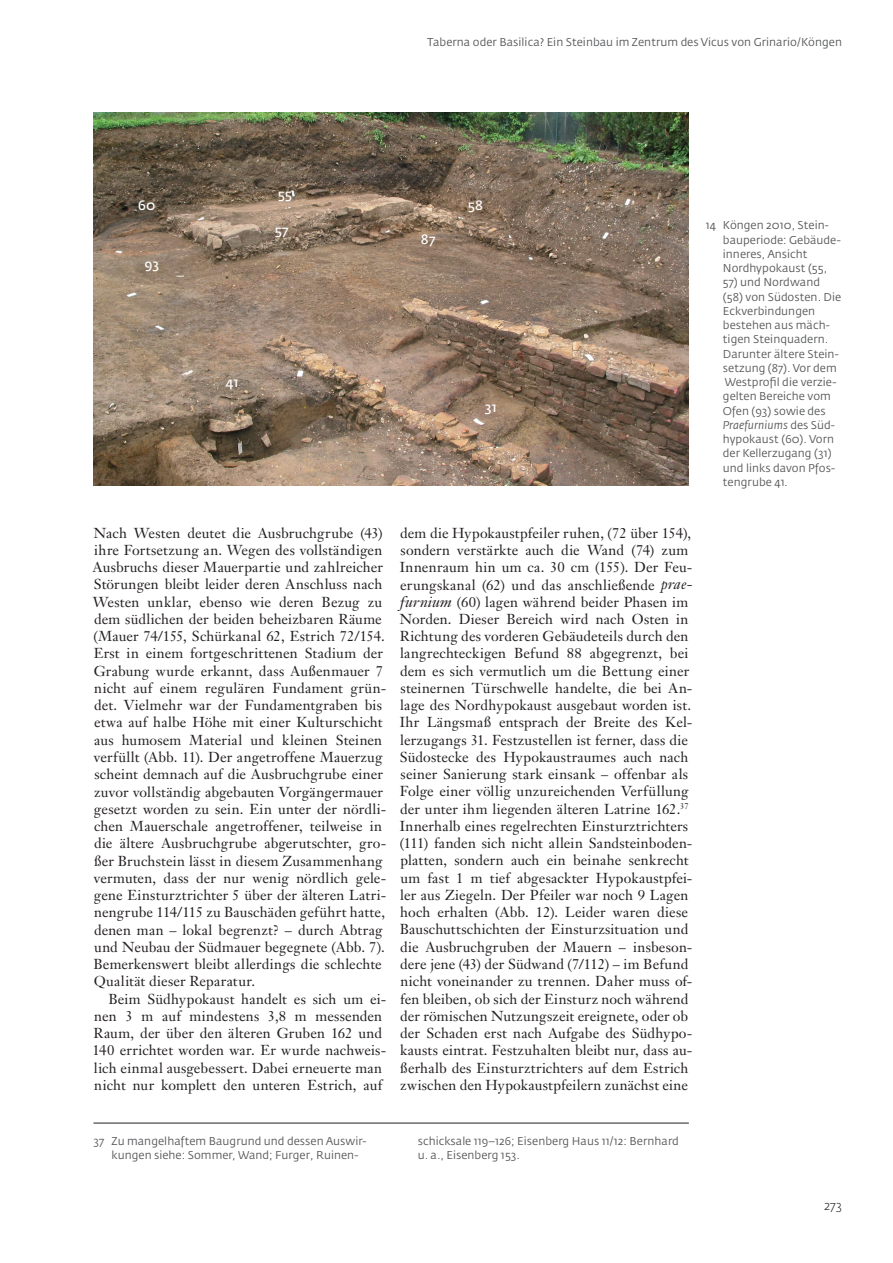
<style>
.page{position:relative;width:893px;height:1263px;background:#fff}
.page>*{position:absolute;margin:0;border:0;box-sizing:border-box;transform-origin:0 0}
.t1{font:14.25px/17.2px "Janson Text LT";letter-spacing:.01em;color:#231f20}
.t2{font:13.5px "Fedra Sans Pro";letter-spacing:.01em;color:#fff}
.t3{font:300 12.75px "Fedra Sans Pro";color:#231f20}
.t4{font:11.25px/14.2px "Fedra Sans Pro";letter-spacing:.005em;color:#57585a}
.s1{font-style:italic}
.s2{font-style:italic;font-size:15px}
</style>
<div class="page">
<img style="left:94px;top:112px;width:595px;height:374px">
<hr style="left:93px;top:1123px;width:596px;height:1px;background:#231f20">
<p class="t4" style="left:427px;top:35px;width:416px">Taberna oder Basilica? Ein Steinbau im Zentrum des Vicus von Grinario/Köngen</p>
<p class="t2" style="left:138px;top:196px;width:19px">60</p>
<p class="t2" style="left:145px;top:256px;width:16px">93</p>
<p class="t2" style="left:278px;top:186px;width:16px">55</p>
<p class="t2" style="left:275px;top:221px;width:15px">57</p>
<p class="t2" style="left:226px;top:374px;width:14px">41</p>
<p class="t2" style="left:421px;top:230px;width:16px">87</p>
<p class="t2" style="left:468px;top:196px;width:17px">58</p>
<p class="t2" style="left:485px;top:398px;width:13px">31</p>
<p class="t4" style="left:723px;top:218px;width:119px;text-indent:-17px">14 Köngen 2010, Stein&shy;bauperiode: Gebäude&shy;inneres, Ansicht<br>Nordhypokaust (55,</p>
<p class="t4" style="left:723px;top:275px;width:120px">57) und Nordwand (58) von Südosten. Die<br>Eckverbindungen bestehen aus mäch&shy;tigen Steinquadern.<br>Darunter ältere Stein&shy;setzung (87). Vor dem<br>Westprofil die verzie&shy;gelten Bereiche vom<br>Ofen (93) sowie des<br><span class="s1">Praefurniums</span> des Süd&shy;hypokaust (60). Vorn der Kellerzugang (31) und links davon Pfos&shy;tengrube 41.</p>
<p class="t1" style="left:93px;top:524px;width:295px">Nach Westen deutet die Ausbruchgrube (43) ihre Fortsetzung an. Wegen des vollständigen Ausbruchs dieser Mauerpartie und zahlreicher Störungen bleibt leider deren Anschluss nach Westen unklar, ebenso wie deren Bezug zu dem südlichen der beiden beheizbaren Räume (Mauer 74/155, Schürkanal 62, Estrich 72/154.<br>Erst in einem fortgeschrittenen Stadium der Grabung wurde erkannt, dass Außenmauer 7 nicht auf einem regulären Fundament grün&shy;det. Vielmehr war der Fundamentgraben bis etwa auf halbe Höhe mit einer Kulturschicht aus humosem Material und kleinen Steinen verfüllt (Abb. 11). Der angetroffene Mauerzug scheint demnach auf die Ausbruchgrube einer zuvor vollständig abgebauten Vorgängermauer gesetzt worden zu sein. Ein unter der nördli&shy;chen Mauerschale angetroffener, teilweise in die ältere Ausbruchgrube abgerutschter, gro&shy;ßer Bruchstein lässt in diesem Zusammenhang vermuten, dass der nur wenig nördlich gele&shy;gene Einsturztrichter 5 über der älteren Latri&shy;nengrube 114/115 zu Bauschäden geführt hatte, denen man – lokal begrenzt? – durch Abtrag und Neubau der Südmauer begegnete (Abb. 7).<br>Bemerkenswert bleibt allerdings die schlechte Qualität dieser Reparatur.</p>
<p class="t1" style="left:93px;top:990px;width:295px;text-indent:16px">Beim Südhypokaust handelt es sich um ei&shy;nen 3 m auf mindestens 3,8 m messenden Raum, der über den älteren Gruben 162 und 140 errichtet worden war. Er wurde nachweis&shy;lich einmal ausgebessert. Dabei erneuerte man nicht nur komplett den unteren Estrich, auf</p>
<p class="t1" style="left:400px;top:524px;width:294px">dem die Hypokaustpfeiler ruhen, (72 über 154), sondern verstärkte auch die Wand (74) zum Innenraum hin um ca. 30 cm (155). Der Feu&shy;erungskanal (62) und das anschließende <span class="s2">prae&shy;furnium</span> (60) lagen während beider Phasen im Norden. Dieser Bereich wird nach Osten in Richtung des vorderen Gebäudeteils durch den langrechteckigen Befund 88 abgegrenzt, bei dem es sich vermutlich um die Bettung einer steinernen Türschwelle handelte, die bei An&shy;lage des Nordhypokaust ausgebaut worden ist.<br>Ihr Längsmaß entsprach der Breite des Kel&shy;lerzugangs 31. Festzustellen ist ferner, dass die Südostecke des Hypokaustraumes auch nach seiner Sanierung stark einsank – offenbar als Folge einer völlig unzureichenden Verfüllung der unter ihm liegenden älteren Latrine 162.<sup>37<br></sup>Innerhalb eines regelrechten Einsturztrichters (111) fanden sich nicht allein Sandsteinboden&shy;platten, sondern auch ein beinahe senkrecht um fast 1 m tief abgesackter Hypokaustpfei&shy;ler aus Ziegeln. Der Pfeiler war noch 9 Lagen hoch erhalten (Abb. 12). Leider waren diese Bauschuttschichten der Einsturzsituation und die Ausbruchgruben der Mauern – insbeson&shy;dere jene (43) der Südwand (7/112) – im Befund nicht voneinander zu trennen. Daher muss of&shy;fen bleiben, ob sich der Einsturz noch während der römischen Nutzungszeit ereignete, oder ob der Schaden erst nach Aufgabe des Südhypo&shy;kausts eintrat. Festzuhalten bleibt nur, dass au&shy;ßerhalb des Einsturztrichters auf dem Estrich zwischen den Hypokaustpfeilern zunächst eine</p>
<p class="t4" style="left:111px;top:1133px;width:257px;text-indent:-18px">37 Zu mangelhaftem Baugrund und dessen Auswir&shy;kungen siehe: Sommer, Wand; Furger, Ruinen-</p>
<p class="t4" style="left:418px;top:1133px;width:263px">schicksale 119–126; Eisenberg Haus 11/12: Bernhard u. a. , Eisenberg 153.</p>
<p class="t3" style="left:824px;top:1198px;width:19px">273</p>
</div>
